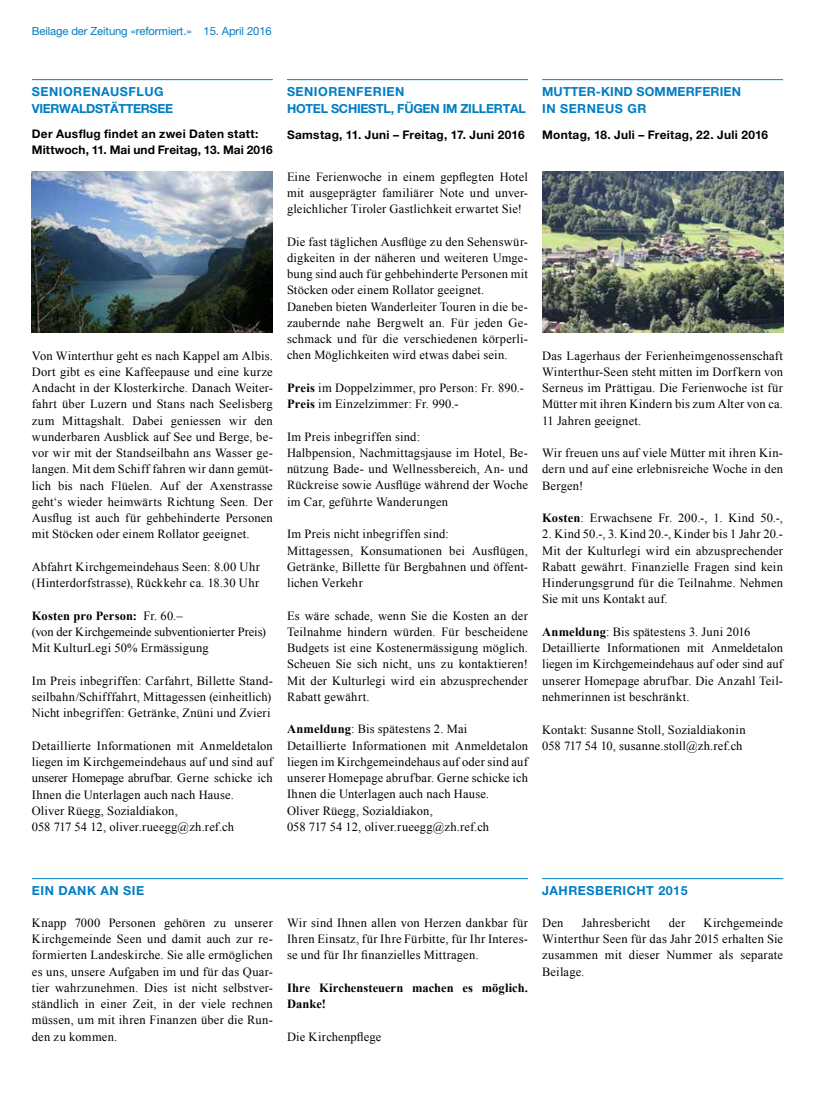
<style>
.page{position:relative;width:815px;height:1106px;background:#fff}
.page>*{position:absolute;margin:0;border:0;box-sizing:border-box;transform-origin:0 0}
.t1{font:12.5px/16.2px "Times New Roman";letter-spacing:.015em;color:#000;text-align:justify}
.t2{font:700 12.5px/16.2px "Helvetica Neue LT Pro";letter-spacing:-.02em;color:#007dc3}
.t3{font:700 12.5px/16.2px "Times New Roman";letter-spacing:.005em;color:#000}
.t4{font:700 12.5px/16.2px "Helvetica Neue LT Pro";letter-spacing:.01em;color:#007dc3}
.t5{font:700 12.5px/16.2px "Helvetica Neue LT Pro";letter-spacing:-.025em;color:#007dc3}
.t6{font:700 12.5px "Helvetica Neue LT Pro";letter-spacing:.04em;color:#007dc3}
.t7{font:700 11.88px "Helvetica Neue LT Pro";letter-spacing:.025em;color:#000}
.t8{font:700 11.88px "Helvetica Neue LT Pro";letter-spacing:.005em;color:#000}
.t9{font:11.25px "Helvetica Neue LT Pro";letter-spacing:-.01em;color:#007dc3}
.s1{font-weight:700}
</style>
<div class="page">
<hr style="left:542px;top:79px;width:241px;height:1px;background:#007dc3">
<hr style="left:287px;top:79px;width:241px;height:1px;background:#007dc3">
<hr style="left:32px;top:79px;width:241px;height:1px;background:#007dc3">
<hr style="left:32px;top:878px;width:496px;height:1px;background:#007dc3">
<img style="left:32px;top:172px;width:241px;height:160px">
<img style="left:542px;top:172px;width:241px;height:160px">
<hr style="left:542px;top:878px;width:241px;height:1px;background:#007dc3">
<p class="t9" style="left:32px;top:24px;width:241px">Beilage der Zeitung «reformiert.» 15. April 2016</p>
<p class="t5" style="left:32px;top:83px;width:143px">SENIORENAUSFLUG<br>VIERWALDSTÄTTERSEE</p>
<p class="t2" style="left:287px;top:83px;width:240px">SENIORENFERIEN<br>HOTEL SCHIESTL, FÜGEN IM ZILLERTAL</p>
<p class="t4" style="left:542px;top:83px;width:200px">MUTTER-KIND SOMMERFERIEN<br>IN SERNEUS GR</p>
<p class="t7" style="left:32px;top:126px;width:228px">Der Ausflug findet an zwei Daten statt:</p>
<p class="t7" style="left:542px;top:127px;width:228px">Montag, 18. Juli – Freitag, 22. Juli 2016</p>
<p class="t8" style="left:32px;top:142px;width:242px">Mittwoch, 11. Mai und Freitag, 13. Mai 2016</p>
<p class="t7" style="left:287px;top:127px;width:239px">Samstag, 11. Juni – Freitag, 17. Juni 2016</p>
<p class="t1" style="left:32px;top:347px;width:242px">Von Winterthur geht es nach Kappel am Albis.<br>Dort gibt es eine Kaffeepause und eine kurze Andacht in der Klosterkirche. Danach Weiter&shy;fahrt über Luzern und Stans nach Seelisberg zum Mittagshalt. Dabei geniessen wir den wunderbaren Ausblick auf See und Berge, be&shy;vor wir mit der Standseilbahn ans Wasser ge&shy;langen. Mit dem Schiff fahren wir dann gemüt&shy;lich bis nach Flüelen. Auf der Axenstrasse geht‘s wieder heimwärts Richtung Seen. Der Ausflug ist auch für gehbehinderte Personen mit Stöcken oder einem Rollator geeignet.</p>
<p class="t1" style="left:32px;top:558px;width:230px">Abfahrt Kirchgemeindehaus Seen: 8.00 Uhr (Hinterdorfstrasse), Rückkehr ca. 18.30 Uhr</p>
<p class="t1" style="left:32px;top:607px;width:236px;text-align:left"><span class="s1">Kosten pro Person:</span> Fr. 60.–<br>(von der Kirchgemeinde subventionierter Preis)<br>Mit KulturLegi 50% Ermässigung</p>
<p class="t1" style="left:32px;top:672px;width:242px">Im Preis inbegriffen: Carfahrt, Billette Stand&shy;seilbahn/Schifffahrt, Mittagessen (einheitlich)<br>Nicht inbegriffen: Getränke, Znüni und Zvieri</p>
<p class="t1" style="left:32px;top:737px;width:242px;text-align:left">Detaillierte Informationen mit Anmeldetalon liegen im Kirchgemeindehaus auf und sind auf unserer Homepage abrufbar. Gerne schicke ich Ihnen die Unterlagen auch nach Hause.<br>Oliver Rüegg, Sozialdiakon,<br>058 717 54 12, oliver.rueegg@zh.ref.ch</p>
<p class="t1" style="left:287px;top:168px;width:242px">Eine Ferienwoche in einem gepflegten Hotel mit ausgeprägter familiärer Note und unver&shy;gleichlicher Tiroler Gastlichkeit erwartet Sie!</p>
<p class="t1" style="left:287px;top:233px;width:242px;text-align:left">Die fast täglichen Ausflüge zu den Sehenswür&shy;digkeiten in der näheren und weiteren Umge&shy;bung sind auch für gehbehinderte Personen mit Stöcken oder einem Rollator geeignet.<br>Daneben bieten Wanderleiter Touren in die be&shy;zaubernde nahe Bergwelt an. Für jeden Ge&shy;schmack und für die verschiedenen körperli&shy;chen Möglichkeiten wird etwas dabei sein.</p>
<p class="t1" style="left:287px;top:379px;width:239px"><span class="s1">Preis</span> im Doppelzimmer, pro Person: Fr. 890.-<br><span class="s1">Preis</span> im Einzelzimmer: Fr. 990.-</p>
<p class="t1" style="left:287px;top:428px;width:242px;text-align:left">Im Preis inbegriffen sind:<br>Halbpension, Nachmittagsjause im Hotel, Be&shy;nützung Bade- und Wellnessbereich, An- und Rückreise sowie Ausflüge während der Woche im Car, geführte Wanderungen</p>
<p class="t1" style="left:287px;top:526px;width:242px;text-align:left">Im Preis nicht inbegriffen sind:<br>Mittagessen, Konsumationen bei Ausflügen, Getränke, Billette für Bergbahnen und öffent&shy;lichen Verkehr</p>
<p class="t1" style="left:287px;top:607px;width:242px">Es wäre schade, wenn Sie die Kosten an der Teilnahme hindern würden. Für bescheidene Budgets ist eine Kostenermässigung möglich.<br>Scheuen Sie sich nicht, uns zu kontaktieren!<br>Mit der Kulturlegi wird ein abzusprechender Rabatt gewährt.</p>
<p class="t1" style="left:287px;top:721px;width:242px;text-align:left"><span class="s1">Anmeldung</span>: Bis spätestens 2. Mai Detaillierte Informationen mit Anmeldetalon liegen im Kirchgemeindehaus auf oder sind auf unserer Homepage abrufbar. Gerne schicke ich Ihnen die Unterlagen auch nach Hause.<br>Oliver Rüegg, Sozialdiakon,<br>058 717 54 12, oliver.rueegg@zh.ref.ch</p>
<p class="t1" style="left:542px;top:347px;width:242px">Das Lagerhaus der Ferienheimgenossenschaft Winterthur-Seen steht mitten im Dorfkern von Serneus im Prättigau. Die Ferienwoche ist für Mütter mit ihren Kindern bis zum Alter von ca.<br>11 Jahren geeignet.</p>
<p class="t1" style="left:542px;top:444px;width:242px">Wir freuen uns auf viele Mütter mit ihren Kin&shy;dern und auf eine erlebnisreiche Woche in den Bergen!</p>
<p class="t1" style="left:542px;top:509px;width:242px"><span class="s1">Kosten</span>: Erwachsene Fr. 200.-, 1. Kind 50.-,</p>
<p class="t1" style="left:542px;top:526px;width:242px">2. Kind 50.-, 3. Kind 20.-, Kinder bis 1 Jahr 20.- Mit der Kulturlegi wird ein abzusprechender Rabatt gewährt. Finanzielle Fragen sind kein Hinderungsgrund für die Teilnahme. Nehmen Sie mit uns Kontakt auf.</p>
<p class="t1" style="left:542px;top:623px;width:242px;text-align:left"><span class="s1">Anmeldung</span>: Bis spätestens 3. Juni 2016<br>Detaillierte Informationen mit Anmeldetalon liegen im Kirchgemeindehaus auf oder sind auf unserer Homepage abrufbar. Die Anzahl Teil&shy;nehmerinnen ist beschränkt.</p>
<p class="t1" style="left:542px;top:721px;width:205px">Kontakt: Susanne Stoll, Sozialdiakonin<br>058 717 54 10, susanne.stoll@zh.ref.ch</p>
<p class="t6" style="left:32px;top:883px;width:114px">EIN DANK AN SIE</p>
<p class="t1" style="left:32px;top:914px;width:242px">Knapp 7000 Personen gehören zu unserer Kirchgemeinde Seen und damit auch zur re&shy;formierten Landeskirche. Sie alle ermöglichen es uns, unsere Aufgaben im und für das Quar&shy;tier wahrzunehmen. Dies ist nicht selbstver&shy;ständlich in einer Zeit, in der viele rechnen müssen, um mit ihren Finanzen über die Run&shy;den zu kommen.</p>
<p class="t1" style="left:287px;top:914px;width:242px">Wir sind Ihnen allen von Herzen dankbar für Ihren Einsatz, für Ihre Fürbitte, für Ihr Interes&shy;se und für Ihr finanzielles Mittragen.</p>
<p class="t3" style="left:287px;top:979px;width:242px">Ihre Kirchensteuern machen es möglich.<br>Danke!</p>
<p class="t1" style="left:287px;top:1028px;width:96px">Die Kirchenpflege</p>
<p class="t6" style="left:542px;top:883px;width:147px">JAHRESBERICHT 2015</p>
<p class="t1" style="left:542px;top:914px;width:23px">Den</p>
<p class="t1" style="left:582px;top:914px;width:70px">Jahresbericht</p>
<p class="t1" style="left:669px;top:914px;width:18px">der</p>
<p class="t1" style="left:542px;top:914px;width:242px;text-indent:161px">Kirchgemeinde Winterthur Seen für das Jahr 2015 erhalten Sie zusammen mit dieser Nummer als separate Beilage.</p>
</div>
